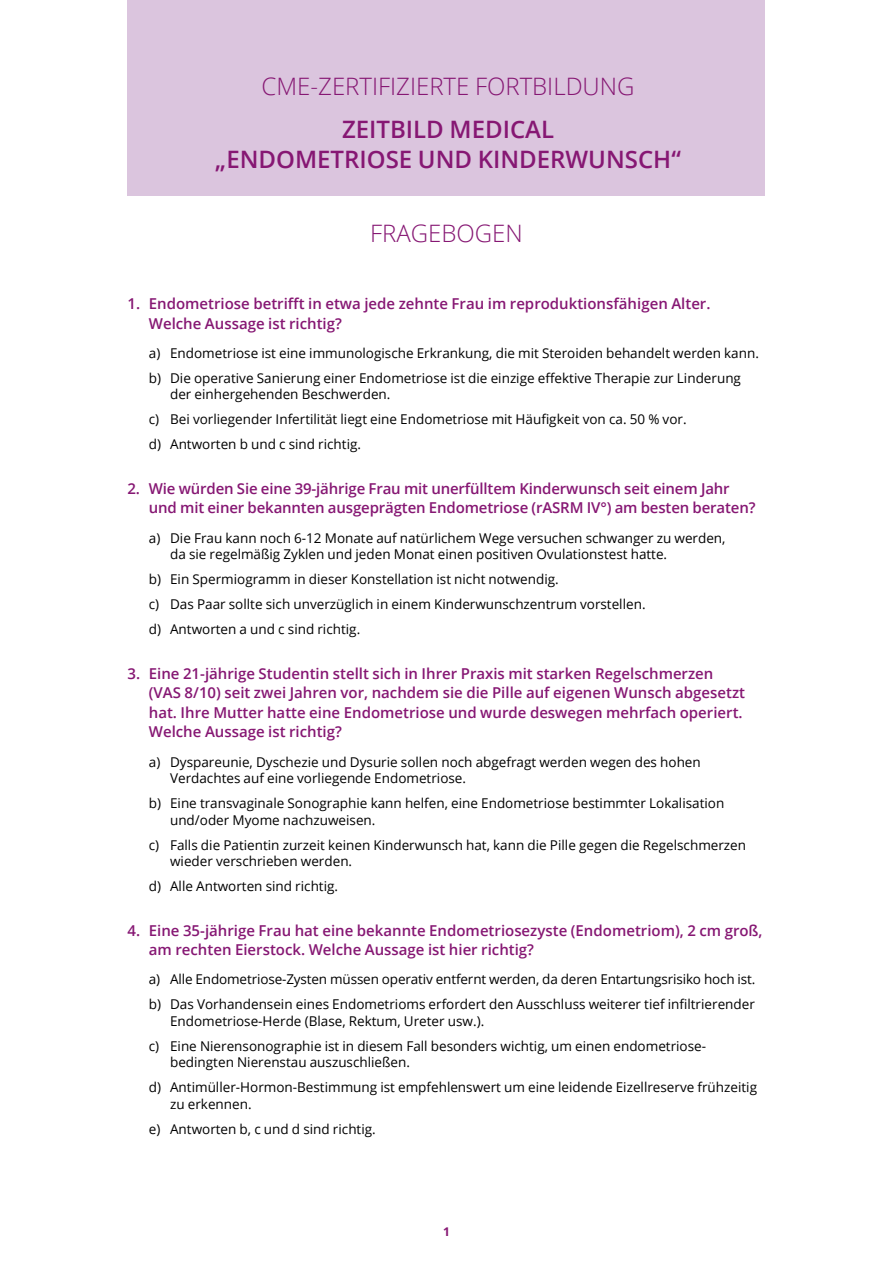
<style>
.page{position:relative;width:893px;height:1263px;background:#fff}
.page>*{position:absolute;margin:0;border:0;box-sizing:border-box;transform-origin:0 0}
.t1{font:600 24px/30px "Open Sans";color:#861773;text-align:center}
.t2{font:300 24px "Open Sans";color:#861773}
.t3{font:600 15px/19.5px "Open Sans";color:#861773}
.t4{font:13.5px/25px "Open Sans";color:#000}
.t5{font:700 12px "Open Sans";color:#861773}
</style>
<div class="page">
<div style="left:128px;top:0;width:637px;height:196px;background:#dbc5de"></div>
<h1 class="t2" style="left:262px;top:70px;width:374px">CME-ZERTIFIZIERTE FORTBILDUNG</h1>
<h1 class="t1" style="left:215px;top:113px;width:467px">ZEITBILD MEDICAL<br>„ENDOMETRIOSE UND KINDERWUNSCH“</h1>
<h1 class="t2" style="left:370px;top:216px;width:154px">FRAGEBOGEN</h1>
<p class="t3" style="left:149px;top:294px;width:563px;text-indent:-21px">1. Endometriose betrifft in etwa jede zehnte Frau im reproduktionsfähigen Alter.<br>Welche Aussage ist richtig?</p>
<p class="t4" style="left:149px;top:340px;width:612px">a) Endometriose ist eine immunologische Erkrankung, die mit Steroiden behandelt werden kann. b) Die operative Sanierung einer Endometriose ist die einzige effektive Therapie zur Linderung</p>
<p class="t4" style="left:149px;top:382px;width:539px;text-indent:21px">der einhergehenden Beschwerden.<br>c) Bei vorliegender Infertilität liegt eine Endometriose mit Häufigkeit von ca. 50 % vor. d) Antworten b und c sind richtig.</p>
<p class="t3" style="left:149px;top:478px;width:608px;text-indent:-21px">2. Wie würden Sie eine 39-jährige Frau mit unerfülltem Kinderwunsch seit einem Jahr und mit einer bekannten ausgeprägten Endometriose (rASRM IV°) am besten beraten?</p>
<p class="t4" style="left:170px;top:529px;width:557px;line-height:16.5px;text-indent:-21px">a) Die Frau kann noch 6-12 Monate auf natürlichem Wege versuchen schwanger zu werden, da sie regelmäßig Zyklen und jeden Monat einen positiven Ovulationstest hatte.</p>
<p class="t4" style="left:149px;top:566px;width:498px">b) Ein Spermiogramm in dieser Konstellation ist nicht notwendig.<br>c) Das Paar sollte sich unverzüglich in einem Kinderwunschzentrum vorstellen. d) Antworten a und c sind richtig.</p>
<p class="t3" style="left:149px;top:663px;width:598px;text-indent:-21px">3. Eine 21-jährige Studentin stellt sich in Ihrer Praxis mit starken Regelschmerzen (VAS 8/10) seit zwei Jahren vor, nachdem sie die Pille auf eigenen Wunsch abgesetzt hat. Ihre Mutter hatte eine Endometriose und wurde deswegen mehrfach operiert.<br>Welche Aussage ist richtig?</p>
<p class="t4" style="left:170px;top:753px;width:532px;line-height:16.5px;text-indent:-21px">a) Dyspareunie, Dyschezie und Dysurie sollen noch abgefragt werden wegen des hohen<br>Verdachtes auf eine vorliegende Endometriose.</p>
<p class="t4" style="left:170px;top:794px;width:556px;line-height:16.5px;text-indent:-21px">b) Eine transvaginale Sonographie kann helfen, eine Endometriose bestimmter Lokalisation und/oder Myome nachzuweisen.</p>
<p class="t4" style="left:170px;top:836px;width:578px;line-height:16.5px;text-indent:-21px">c) Falls die Patientin zurzeit keinen Kinderwunsch hat, kann die Pille gegen die Regelschmerzen wieder verschrieben werden.</p>
<p class="t4" style="left:149px;top:873px;width:191px">d) Alle Antworten sind richtig.</p>
<p class="t3" style="left:149px;top:920px;width:615px;text-indent:-21px">4. Eine 35-jährige Frau hat eine bekannte Endometriosezyste (Endometriom), 2 cm groß, am rechten Eierstock. Welche Aussage ist hier richtig?</p>
<p class="t4" style="left:149px;top:966px;width:608px">a) Alle Endometriose-Zysten müssen operativ entfernt werden, da deren Entartungsrisiko hoch ist. b) Das Vorhandensein eines Endometrioms erfordert den Ausschluss weiterer tief infiltrierender</p>
<p class="t4" style="left:149px;top:1008px;width:559px;text-indent:21px">Endometriose-Herde (Blase, Rektum, Ureter usw.).<br>c) Eine Nierensonographie ist in diesem Fall besonders wichtig, um einen endometriose-</p>
<p class="t4" style="left:149px;top:1049px;width:610px;text-indent:21px">bedingten Nierenstau auszuschließen.<br>d) Antimüller-Hormon-Bestimmung ist empfehlenswert um eine leidende Eizellreserve frühzeitig</p>
<p class="t4" style="left:149px;top:1091px;width:228px;text-indent:21px">zu erkennen.<br>e) Antworten b, c und d sind richtig.</p>
<p class="t5" style="left:443px;top:1223px;width:8px">1</p>
</div>
